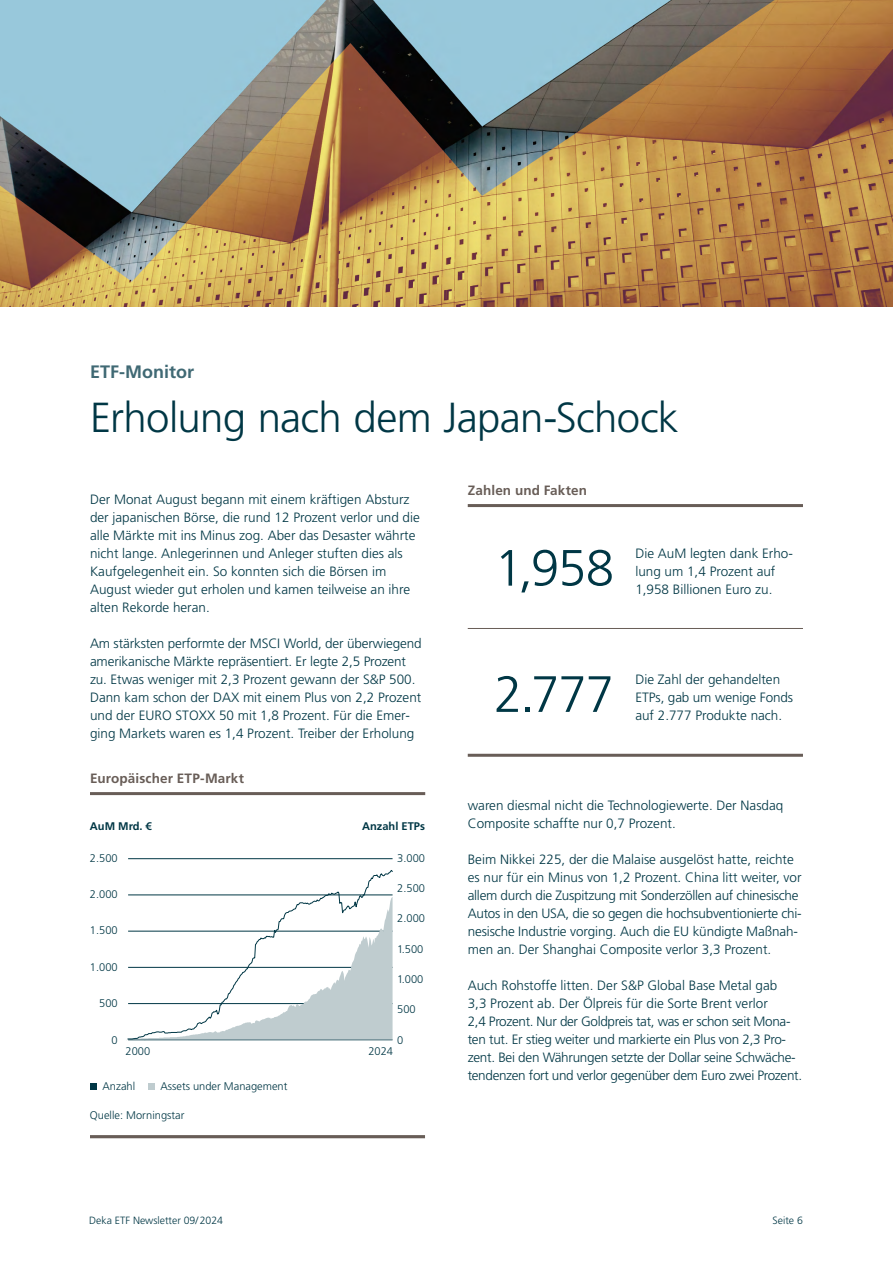
<style>
.page{position:relative;width:893px;height:1263px;background:#fff}
.page>*{position:absolute;margin:0;border:0;box-sizing:border-box;transform-origin:0 0}
.t1{font:300 51px "Deka Frutiger OTPS";letter-spacing:-.02em;color:#003745}
.t2{font:300 42px "Deka Frutiger OTPS";letter-spacing:-.015em;color:#003745}
.t3{font:700 18px "Deka Frutiger OTPS";color:#406974}
.t4{font:300 13.5px/18px "Deka Frutiger OTPS";color:#003745}
.t5{font:300 13.5px/18px "Deka Frutiger OTPS";letter-spacing:-.02em;color:#003745}
.t6{font:700 13.5px "Deka Frutiger OTPS";letter-spacing:.01em;color:#685d57}
.t7{font:300 11.1px "Deka Frutiger OTPS";color:#003745}
.t8{font:700 11.1px "Deka Frutiger OTPS";color:#003745}
.t9{font:300 10.5px "Deka Frutiger OTPS";color:#003745}
</style>
<div class="page">
<img style="left:0;top:0;width:893px;height:306px">
<hr style="left:90px;top:1135px;width:335px;height:3px;background:#685d57">
<div style="left:148px;top:1083px;width:7px;height:6px;background:#bfcccf"></div>
<div style="left:90px;top:1083px;width:7px;height:6px;background:#003745"></div>
<hr style="left:128px;top:858px;width:265px;height:1px;background:#003745">
<svg style="left:127px;top:870px;width:266px;height:170px"></svg>
<hr style="left:90px;top:792px;width:335px;height:3px;background:#685d57">
<hr style="left:468px;top:504px;width:335px;height:3px;background:#685d57">
<hr style="left:468px;top:754px;width:335px;height:3px;background:#685d57">
<hr style="left:468px;top:628px;width:335px;height:1px;background:#685d57">
<h3 class="t3" style="left:90px;top:361px;width:106px">ETF-Monitor</h3>
<h2 class="t2" style="left:90px;top:392px;width:590px">Erholung nach dem Japan-Schock</h2>
<p class="t4" style="left:90px;top:490px;width:331px">Der Monat August begann mit einem kräftigen Absturz der japanischen Börse, die rund 12 Prozent verlor und die alle Märkte mit ins Minus zog. Aber das Desaster währte nicht lange. Anlegerinnen und Anleger stuften dies als Kaufgelegenheit ein. So konnten sich die Börsen im August wieder gut erholen und kamen teilweise an ihre alten Rekorde heran.</p>
<p class="t4" style="left:90px;top:634px;width:333px">Am stärksten performte der MSCI World, der überwiegend amerikanische Märkte repräsentiert. Er legte 2,5 Prozent zu. Etwas weniger mit 2,3 Prozent gewann der S&amp;P 500.<br>Dann kam schon der DAX mit einem Plus von 2,2 Prozent und der EURO STOXX 50 mit 1,8 Prozent. Für die Emer&shy;ging Markets waren es 1,4 Prozent. Treiber der Erholung</p>
<p class="t6" style="left:90px;top:770px;width:155px">Europäischer ETP-Markt</p>
<p class="t8" style="left:90px;top:820px;width:64px">AuM Mrd. €</p>
<p class="t8" style="left:362px;top:820px;width:64px">Anzahl ETPs</p>
<p class="t7" style="left:90px;top:851px;width:29px">2.500</p>
<p class="t7" style="left:90px;top:887px;width:29px">2.000</p>
<p class="t7" style="left:90px;top:924px;width:29px">1.500</p>
<p class="t7" style="left:90px;top:960px;width:29px">1.000</p>
<p class="t7" style="left:99px;top:996px;width:20px">500</p>
<p class="t7" style="left:112px;top:1033px;width:8px">0</p>
<p class="t7" style="left:397px;top:851px;width:29px">3.000</p>
<p class="t7" style="left:397px;top:881px;width:29px">2.500</p>
<p class="t7" style="left:397px;top:912px;width:29px">2.000</p>
<p class="t7" style="left:397px;top:942px;width:28px">1.500</p>
<p class="t7" style="left:397px;top:972px;width:28px">1.000</p>
<p class="t7" style="left:397px;top:1002px;width:20px">500</p>
<p class="t7" style="left:397px;top:1033px;width:8px">0</p>
<p class="t7" style="left:126px;top:1044px;width:26px">2000</p>
<p class="t7" style="left:368px;top:1044px;width:26px">2024</p>
<p class="t7" style="left:103px;top:1079px;width:34px">Anzahl</p>
<p class="t7" style="left:160px;top:1079px;width:128px">Assets under Management</p>
<p class="t7" style="left:90px;top:1108px;width:96px">Quelle: Morningstar</p>
<p class="t6" style="left:468px;top:482px;width:121px">Zahlen und Fakten</p>
<h1 class="t1" style="left:495px;top:537px;width:121px">1,958</h1>
<p class="t4" style="left:635px;top:544px;width:159px">Die AuM legten dank Erho&shy;lung um 1,4 Prozent auf<br>1,958 Billionen Euro zu.</p>
<h1 class="t1" style="left:494px;top:663px;width:122px">2.777</h1>
<p class="t4" style="left:635px;top:670px;width:159px">Die Zahl der gehandelten<br>ETPs, gab um wenige Fonds</p>
<p class="t4" style="left:635px;top:706px;width:148px">auf 2.777 Produkte nach.</p>
<p class="t4" style="left:468px;top:796px;width:317px">waren diesmal nicht die Technologiewerte. Der Nasdaq<br>Composite schaffte nur 0,7 Prozent.</p>
<p class="t4" style="left:468px;top:850px;width:335px">Beim Nikkei 225, der die Malaise ausgelöst hatte, reichte es nur für ein Minus von 1,2 Prozent. China litt weiter, vor allem durch die Zuspitzung mit Sonderzöllen auf chinesische Autos in den USA, die so gegen die hochsubventionierte chi&shy;nesische Industrie vorging. Auch die EU kündigte Maßnah&shy;men an. Der Shanghai Composite verlor 3,3 Prozent.</p>
<p class="t5" style="left:468px;top:976px;width:336px">Auch Rohstoffe litten. Der S&amp;P Global Base Metal gab<br>3,3 Prozent ab. Der Ölpreis für die Sorte Brent verlor<br>2,4 Prozent. Nur der Goldpreis tat, was er schon seit Mona&shy;ten tut. Er stieg weiter und markierte ein Plus von 2,3 Pro&shy;zent. Bei den Währungen setzte der Dollar seine Schwäche&shy;tendenzen fort und verlor gegenüber dem Euro zwei Prozent.</p>
<p class="t9" style="left:89px;top:1214px;width:135px">Deka ETF Newsletter 09/2024</p>
<p class="t9" style="left:773px;top:1214px;width:32px">Seite 6</p>
</div>
